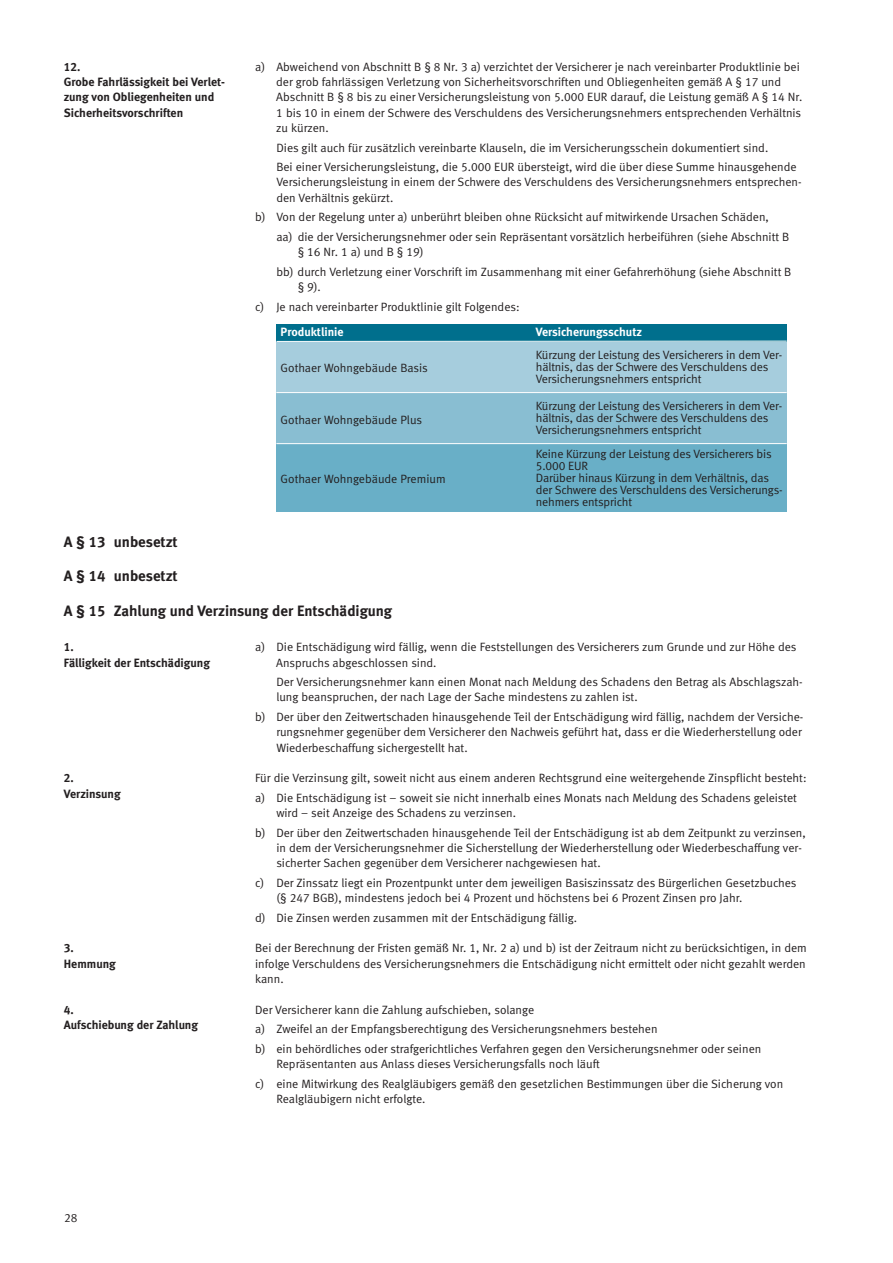
<style>
.page{position:relative;width:893px;height:1263px;background:#fff}
.page>*{position:absolute;margin:0;border:0;box-sizing:border-box;transform-origin:0 0}
.t1{font:15px "Meta Bold LF";color:#231f20}
.t2{font:12px/15.3px "Meta Normal LF";color:#231f20}
.t3{font:12px/15.3px "Meta Bold LF";color:#231f20}
.t4{font:12px "Meta Bold LF";color:#fff}
</style>
<div class="page">
<div style="left:531px;top:444px;width:256px;height:68px;background:#69afc7"></div>
<div style="left:531px;top:393px;width:256px;height:51px;background:#89bed2"></div>
<div style="left:531px;top:341px;width:256px;height:51px;background:#a6cddd"></div>
<div style="left:531px;top:324px;width:256px;height:17px;background:#006f8d"></div>
<div style="left:276px;top:444px;width:255px;height:68px;background:#69afc7"></div>
<div style="left:276px;top:393px;width:255px;height:51px;background:#89bed2"></div>
<div style="left:276px;top:341px;width:255px;height:51px;background:#a6cddd"></div>
<div style="left:276px;top:324px;width:255px;height:17px;background:#006f8d"></div>
<hr style="left:276px;top:341px;width:511px;height:1px;background:#fff">
<hr style="left:276px;top:443px;width:511px;height:1px;background:#fff">
<p class="t3" style="left:64px;top:59px;width:163px">12.<br>Grobe Fahrlässigkeit bei Verlet&shy;zung von Obliegenheiten und<br>Sicherheitsvorschriften</p>
<p class="t2" style="left:276px;top:60px;width:528px;text-indent:-21px">a) Abweichend von Abschnitt B § 8 Nr. 3 a) verzichtet der Versicherer je nach vereinbarter Produktlinie bei der grob fahrlässigen Verletzung von Sicherheitsvorschriften und Obliegenheiten gemäß A § 17 und Abschnitt B § 8 bis zu einer Versicherungsleistung von 5.000 EUR darauf, die Leistung gemäß A § 14 Nr.<br>1 bis 10 in einem der Schwere des Verschuldens des Versicherungsnehmers entsprechenden Verhältnis zu kürzen.</p>
<p class="t2" style="left:276px;top:139px;width:522px;line-height:19.5px">Dies gilt auch für zusätzlich vereinbarte Klauseln, die im Versicherungsschein dokumentiert sind.<br>Bei einer Versicherungsleistung, die 5.000 EUR übersteigt, wird die über diese Summe hinausgehende</p>
<p class="t2" style="left:276px;top:175px;width:527px">Versicherungsleistung in einem der Schwere des Verschuldens des Versicherungsnehmers entsprechen&shy;den Verhältnis gekürzt.</p>
<p class="t2" style="left:276px;top:208px;width:514px;line-height:19.5px;text-indent:-21px">b) Von der Regelung unter a) unberührt bleiben ohne Rücksicht auf mitwirkende Ursachen Schäden,<br>aa) die der Versicherungsnehmer oder sein Repräsentant vorsätzlich herbeiführen (siehe Abschnitt B</p>
<p class="t2" style="left:276px;top:243px;width:517px;line-height:19.5px;text-indent:21px">§ 16 Nr. 1 a) und B § 19)<br>bb) durch Verletzung einer Vorschrift im Zusammenhang mit einer Gefahrerhöhung (siehe Abschnitt B</p>
<p class="t2" style="left:255px;top:278px;width:266px;line-height:19.5px;text-indent:43px">§ 9).<br>c) Je nach vereinbarter Produktlinie gilt Folgendes:</p>
<p class="t4" style="left:281px;top:325px;width:64px">Produktlinie</p>
<p class="t2" style="left:281px;top:361px;width:149px">Gothaer Wohngebäude Basis</p>
<p class="t2" style="left:281px;top:413px;width:143px">Gothaer Wohngebäude Plus</p>
<p class="t2" style="left:281px;top:472px;width:167px">Gothaer Wohngebäude Premium</p>
<p class="t4" style="left:536px;top:325px;width:108px">Versicherungsschutz</p>
<p class="t2" style="left:536px;top:350px;width:248px;line-height:12px">Kürzung der Leistung des Versicherers in dem Ver&shy;hältnis, das der Schwere des Verschuldens des<br>Versicherungsnehmers entspricht</p>
<p class="t2" style="left:536px;top:401px;width:248px;line-height:12px">Kürzung der Leistung des Versicherers in dem Ver&shy;hältnis, das der Schwere des Verschuldens des<br>Versicherungsnehmers entspricht</p>
<p class="t2" style="left:536px;top:449px;width:248px;line-height:12px">Keine Kürzung der Leistung des Versicherers bis 5.000 EUR<br>Darüber hinaus Kürzung in dem Verhältnis, das der Schwere des Verschuldens des Versicherungs&shy;nehmers entspricht</p>
<p class="t1" style="left:64px;top:532px;width:115px">A § 13 unbesetzt</p>
<p class="t1" style="left:64px;top:567px;width:115px">A § 14 unbesetzt</p>
<p class="t1" style="left:64px;top:602px;width:330px">A § 15 Zahlung und Verzinsung der Entschädigung</p>
<p class="t2" style="left:276px;top:640px;width:522px;text-indent:-21px">a) Die Entschädigung wird fällig, wenn die Feststellungen des Versicherers zum Grunde und zur Höhe des<br>Anspruchs abgeschlossen sind.</p>
<p class="t2" style="left:276px;top:675px;width:528px">Der Versicherungsnehmer kann einen Monat nach Meldung des Schadens den Betrag als Abschlagszah&shy;lung beanspruchen, der nach Lage der Sache mindestens zu zahlen ist.</p>
<p class="t2" style="left:276px;top:710px;width:528px;text-indent:-21px">b) Der über den Zeitwertschaden hinausgehende Teil der Entschädigung wird fällig, nachdem der Versiche&shy;rungsnehmer gegenüber dem Versicherer den Nachweis geführt hat, dass er die Wiederherstellung oder<br>Wiederbeschaffung sichergestellt hat.</p>
<p class="t2" style="left:255px;top:769px;width:553px;line-height:19.5px">Für die Verzinsung gilt, soweit nicht aus einem anderen Rechtsgrund eine weitergehende Zinspflicht besteht: a) Die Entschädigung ist – soweit sie nicht innerhalb eines Monats nach Meldung des Schadens geleistet</p>
<p class="t2" style="left:255px;top:804px;width:552px;line-height:19.5px;text-indent:21px">wird – seit Anzeige des Schadens zu verzinsen.<br>b) Der über den Zeitwertschaden hinausgehende Teil der Entschädigung ist ab dem Zeitpunkt zu verzinsen,</p>
<p class="t2" style="left:276px;top:841px;width:527px">in dem der Versicherungsnehmer die Sicherstellung der Wiederherstellung oder Wiederbeschaffung ver&shy;sicherter Sachen gegenüber dem Versicherer nachgewiesen hat.</p>
<p class="t2" style="left:276px;top:876px;width:522px;text-indent:-21px">c) Der Zinssatz liegt ein Prozentpunkt unter dem jeweiligen Basiszinssatz des Bürgerlichen Gesetzbuches (§ 247 BGB), mindestens jedoch bei 4 Prozent und höchstens bei 6 Prozent Zinsen pro Jahr.</p>
<p class="t2" style="left:255px;top:911px;width:324px">d) Die Zinsen werden zusammen mit der Entschädigung fällig.</p>
<p class="t2" style="left:255px;top:941px;width:553px;text-align:justify">Bei der Berechnung der Fristen gemäß Nr. 1, Nr. 2 a) und b) ist der Zeitraum nicht zu berücksichtigen, in dem infolge Verschuldens des Versicherungsnehmers die Entschädigung nicht ermittelt oder nicht gezahlt werden kann.</p>
<p class="t2" style="left:255px;top:1000px;width:508px;line-height:19.5px">Der Versicherer kann die Zahlung aufschieben, solange<br>a) Zweifel an der Empfangsberechtigung des Versicherungsnehmers bestehen<br>b) ein behördliches oder strafgerichtliches Verfahren gegen den Versicherungsnehmer oder seinen</p>
<p class="t2" style="left:255px;top:1055px;width:530px;line-height:19.5px;text-indent:21px">Repräsentanten aus Anlass dieses Versicherungsfalls noch läuft<br>c) eine Mitwirkung des Realgläubigers gemäß den gesetzlichen Bestimmungen über die Sicherung von</p>
<p class="t2" style="left:276px;top:1092px;width:151px">Realgläubigern nicht erfolgte.</p>
<p class="t3" style="left:64px;top:639px;width:148px">1.<br>Fälligkeit der Entschädigung</p>
<p class="t3" style="left:64px;top:770px;width:58px">2.<br>Verzinsung</p>
<p class="t3" style="left:64px;top:940px;width:53px">3.<br>Hemmung</p>
<p class="t3" style="left:64px;top:1001px;width:136px">4.<br>Aufschiebung der Zahlung</p>
<p class="t2" style="left:64px;top:1211px;width:15px">28</p>
</div>
